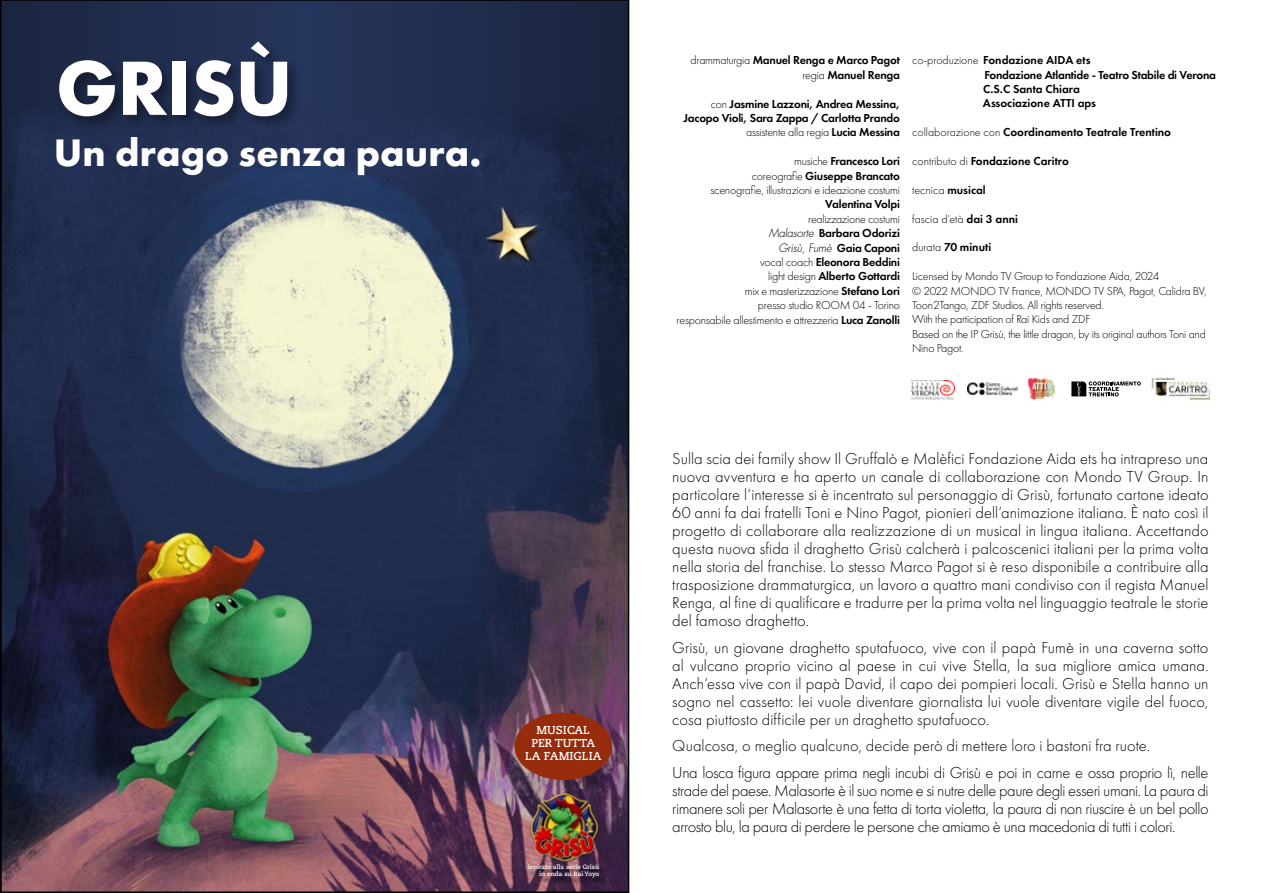
<style>
.page{position:relative;width:1263px;height:893px;background:#fff}
.page>*{position:absolute;margin:0;border:0;box-sizing:border-box;transform-origin:0 0}
.t1{font:700 70.5px "Futura";letter-spacing:-.01em;color:#fff}
.t2{font:700 39.75px "Futura Cyrillic";color:#fff}
.t3{font:300 16.5px/18px "Futura PT";color:#000;text-align:justify}
.t4{font:300 16.5px/26.5px "Futura PT";letter-spacing:-.02em;color:#000}
.t5{font:300 12px/14.4px "Futura PT";letter-spacing:-.02em;color:#000;text-align:right}
.t6{font:600 12px/14.4px "Futura PT";letter-spacing:-.02em;color:#000;text-align:right}
.t7{font:600 12px/14.4px "Futura Cyrillic";letter-spacing:-.02em;color:#000}
.t8{font:600 12px "Futura Cyrillic";color:#000}
.t9{font:300 12px "Futura PT";color:#000}
.t10{font:700 11.55px/12.9px "Caecilia LT Std";color:#fff;text-align:center}
.t11{font:italic 300 11.25px "Futura Std";letter-spacing:-.02em;color:#000}
.t12{font:700 6.3px/7.5px "Caecilia LT Std";color:#fff;text-align:right}
.s1{font-weight:300}
.s2{font-weight:600}
.s3{font-family:"Futura Std";font-style:italic;font-size:11.25px}
.s4{font-family:"Futura PT";font-weight:600;font-style:normal;font-size:12px}
.s5{font-family:"Futura PT";font-weight:300}
</style>
<div class="page">
<img style="left:3px;top:136px;width:623px;height:754px">
<svg style="left:3px;top:3px;width:623px;height:133px;background:#1f2c4c"></svg>
<div style="left:57px;top:40px;width:245px;height:91px;background:#000;opacity:.33"></div>
<img style="left:528px;top:788px;width:77px;height:76px">
<div style="left:530px;top:865px;width:75px;height:20px;background:#000;opacity:.75"></div>
<div style="left:514px;top:713px;width:98px;height:67px;background:#962c0c;border-radius:50%"></div>
<img style="left:1151px;top:377px;width:59px;height:24px">
<img style="left:1028px;top:378px;width:26px;height:22px">
<img style="left:911px;top:381px;width:43px;height:18px">
<svg style="left:1071px;top:381px;width:70px;height:15px"></svg>
<img style="left:968px;top:383px;width:51px;height:13px">
<h1 class="t1" style="left:56px;top:37px;width:238px">GRISÙ</h1>
<h2 class="t2" style="left:54px;top:128px;width:429px">Un drago senza paura.</h2>
<p class="t10" style="left:525px;top:724px;width:78px">MUSICAL<br>PER TUTTA<br>LA FAMIGLIA</p>
<p class="t12" style="left:528px;top:863px;width:73px">Ispirato alla serie Grisù in onda su Rai Yoyo</p>
<p class="t6" style="left:691px;top:53px;width:211px"><span class="s1">drammaturgia</span> Manuel Renga e Marco Pagot <span class="s1">regia</span> Manuel Renga</p>
<p class="t6" style="left:683px;top:96px;width:218px"><span class="s1">con</span> Jasmine Lazzoni, Andrea Messina,<br>Jacopo Violi, Sara Zappa / Carlotta Prando <span class="s1">assistente alla regia</span> Lucia Messina</p>
<p class="t5" style="left:710px;top:154px;width:191px">musiche <span class="s2">Francesco Lori<br></span>coreografie <span class="s2">Giuseppe Brancato </span>scenografie, illustrazioni e ideazione costumi</p>
<p class="t6" style="left:825px;top:197px;width:76px">Valentina Volpi</p>
<p class="t5" style="left:769px;top:212px;width:133px">realizzazione costumi<br><span class="s3">Malasorte</span> <span class="s2">Barbara Odorizi</span></p>
<p class="t11" style="left:778px;top:241px;width:123px">Grisù, Fumè <span class="s4">Gaia Caponi</span></p>
<p class="t5" style="left:677px;top:255px;width:225px">vocal coach <span class="s2">Eleonora Beddini<br></span>light design <span class="s2">Alberto Gottardi<br></span>mix e masterizzazione <span class="s2">Stefano Lori<br></span>presso studio ROOM 04 - Torino<br>responsabile allestimento e attrezzeria <span class="s2">Luca Zanolli</span></p>
<p class="t7" style="left:983px;top:53px;width:235px;text-indent:-71px"><span class="s5">co-produzione</span> Fondazione AIDA ets<br>Fondazione Atlantide - Teatro Stabile di Verona<br>C.S.C Santa Chiara<br>Associazione ATTI aps</p>
<p class="t8" style="left:912px;top:125px;width:260px"><span class="s5">collaborazione con</span> Coordinamento Teatrale Trentino</p>
<p class="t8" style="left:912px;top:154px;width:158px"><span class="s5">contributo di</span> Fondazione Caritro</p>
<p class="t9" style="left:912px;top:183px;width:75px">tecnica <span class="s2">musical</span></p>
<p class="t9" style="left:912px;top:212px;width:107px">fascia d’età <span class="s2">dai 3 anni</span></p>
<p class="t8" style="left:912px;top:240px;width:81px"><span class="s5">durata</span> 70 minuti</p>
<p class="t5" style="left:912px;top:269px;width:296px;text-align:left">Licensed by Mondo TV Group to Fondazione Aida, 2024<br>© 2022 MONDO TV France, MONDO TV SPA, Pagot, Calidra BV, Toon2Tango, ZDF Studios. All rights reserved.<br>With the participation of Rai Kids and ZDF<br>Based on the IP Grisù, the little dragon, by its original authors Toni and Nino Pagot.</p>
<p class="t3" style="left:672px;top:450px;width:538px">Sulla scia dei family show Il Gruffalò e Malèfici Fondazione Aida ets ha intrapreso una nuova avventura e ha aperto un canale di collaborazione con Mondo TV Group. In particolare l’interesse si è incentrato sul personaggio di Grisù, fortunato cartone ideato 60 anni fa dai fratelli Toni e Nino Pagot, pionieri dell’animazione italiana. È nato così il progetto di collaborare alla realizzazione di un musical in lingua italiana. Accettando questa nuova sfida il draghetto Grisù calcherà i palcoscenici italiani per la prima volta nella storia del franchise. Lo stesso Marco Pagot si è reso disponibile a contribuire alla trasposizione drammaturgica, un lavoro a quattro mani condiviso con il regista Manuel Renga, al fine di qualificare e tradurre per la prima volta nel linguaggio teatrale le storie del famoso draghetto.</p>
<p class="t3" style="left:672px;top:638px;width:538px">Grisù, un giovane draghetto sputafuoco, vive con il papà Fumè in una caverna sotto al vulcano proprio vicino al paese in cui vive Stella, la sua migliore amica umana.<br>Anch’essa vive con il papà David, il capo dei pompieri locali. Grisù e Stella hanno un sogno nel cassetto: lei vuole diventare giornalista lui vuole diventare vigile del fuoco, cosa piuttosto difficile per un draghetto sputafuoco.</p>
<p class="t4" style="left:672px;top:733px;width:538px">Qualcosa, o meglio qualcuno, decide però di mettere loro i bastoni fra ruote.<br>Una losca figura appare prima negli incubi di Grisù e poi in carne e ossa proprio lì, nelle</p>
<p class="t3" style="left:672px;top:781px;width:538px">strade del paese. Malasorte è il suo nome e si nutre delle paure degli esseri umani. La paura di rimanere soli per Malasorte è una fetta di torta violetta, la paura di non riuscire è un bel pollo arrosto blu, la paura di perdere le persone che amiamo è una macedonia di tutti i colori.</p>
</div>
